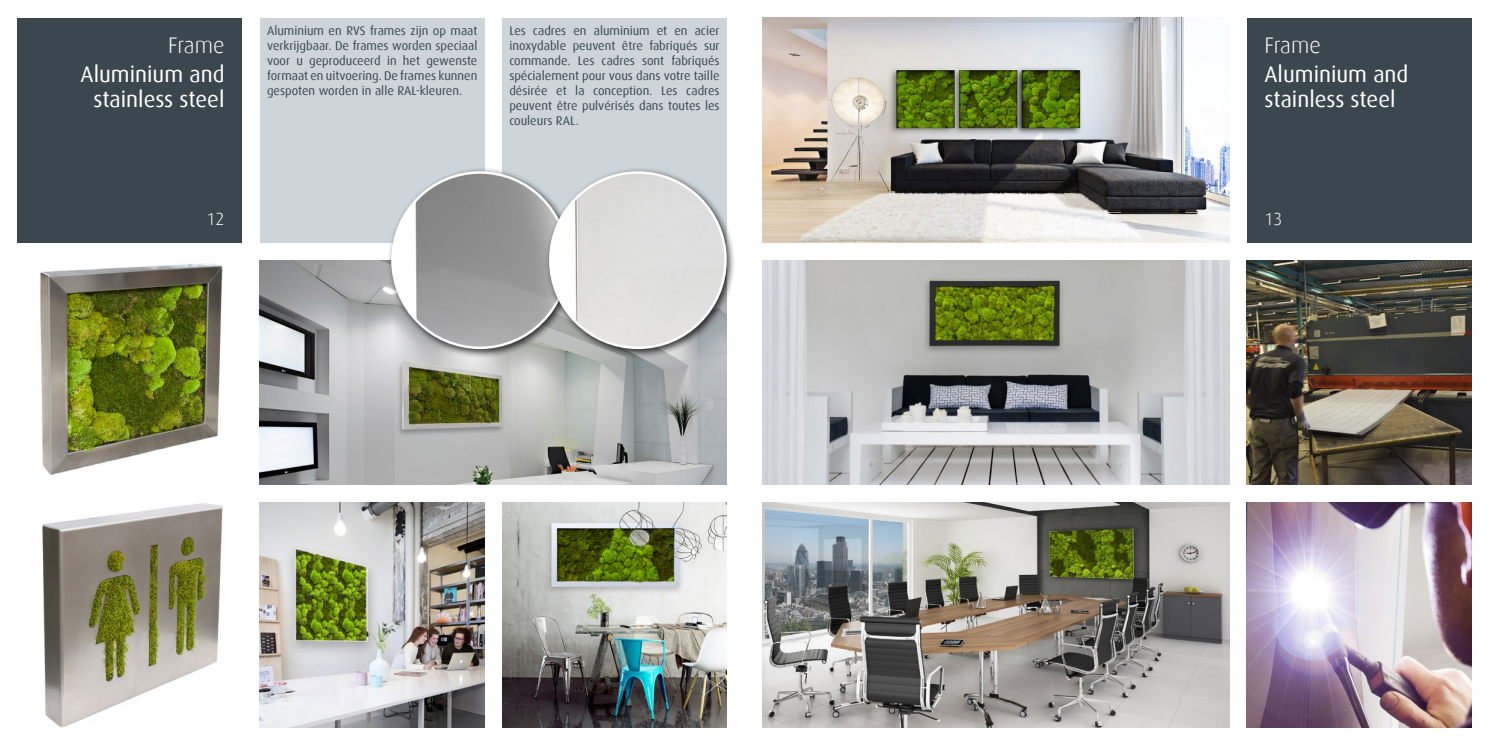
<style>
.page{position:relative;width:1489px;height:745px;background:#fff}
.page>*{position:absolute;margin:0;border:0;box-sizing:border-box;transform-origin:0 0}
.t1{font:22.5px/25px "Dax";color:#fff}
.t2{font:300 22.5px "Dax";letter-spacing:-.005em;color:#fff}
.t3{font:300 17.5px "Dax";color:#fff}
.t4{font:12.5px/15px "Dax";color:#3a474f;text-align:justify}
</style>
<div class="page">
<div style="left:18px;top:18px;width:224px;height:224px;background:#3a474f"></div>
<div style="left:1246px;top:18px;width:224px;height:224px;background:#3a474f"></div>
<div style="left:260px;top:18px;width:224px;height:224px;background:#cdd5da"></div>
<div style="left:502px;top:18px;width:224px;height:224px;background:#cdd5da"></div>
<img style="left:40px;top:263px;width:183px;height:212px">
<img style="left:762px;top:502px;width:466px;height:224px">
<img style="left:762px;top:18px;width:466px;height:224px">
<img style="left:42px;top:503px;width:181px;height:223px">
<img style="left:502px;top:502px;width:224px;height:224px">
<img style="left:762px;top:260px;width:466px;height:224px">
<img style="left:1246px;top:502px;width:224px;height:224px">
<img style="left:1246px;top:260px;width:224px;height:224px">
<img style="left:260px;top:502px;width:224px;height:224px">
<img style="left:260px;top:260px;width:466px;height:224px">
<div style="left:387px;top:167px;width:191px;height:191px;background:#000;opacity:.75"></div>
<img style="left:392px;top:172px;width:175px;height:175px;border-radius:88px">
<div style="left:544px;top:167px;width:192px;height:191px;background:#000;opacity:.75"></div>
<img style="left:550px;top:172px;width:175px;height:175px;border-radius:88px">
<p class="t4" style="left:267px;top:23px;width:212px">Aluminium en RVS frames zijn op maat verkrijgbaar. De frames worden speciaal voor u geproduceerd in het gewenste formaat en uitvoering. De frames kunnen gespoten worden in alle RAL-kleuren.</p>
<p class="t4" style="left:509px;top:23px;width:212px">Les cadres en aluminium et en acier inoxydable peuvent être fabriqués sur commande. Les cadres sont fabriqués spécialement pour vous dans votre taille désirée et la conception. Les cadres peuvent être pulvérisés dans toutes les couleurs RAL.</p>
<h1 class="t2" style="left:168px;top:33px;width:58px">Frame</h1>
<h1 class="t2" style="left:1264px;top:33px;width:58px">Frame</h1>
<h1 class="t1" style="left:1264px;top:61px;width:145px">Aluminium and stainless steel</h1>
<h1 class="t1" style="left:81px;top:61px;width:145px;text-align:center">Aluminium and stainless steel</h1>
<h2 class="t3" style="left:207px;top:209px;width:19px">12</h2>
<h2 class="t3" style="left:1264px;top:209px;width:19px">13</h2>
</div>
